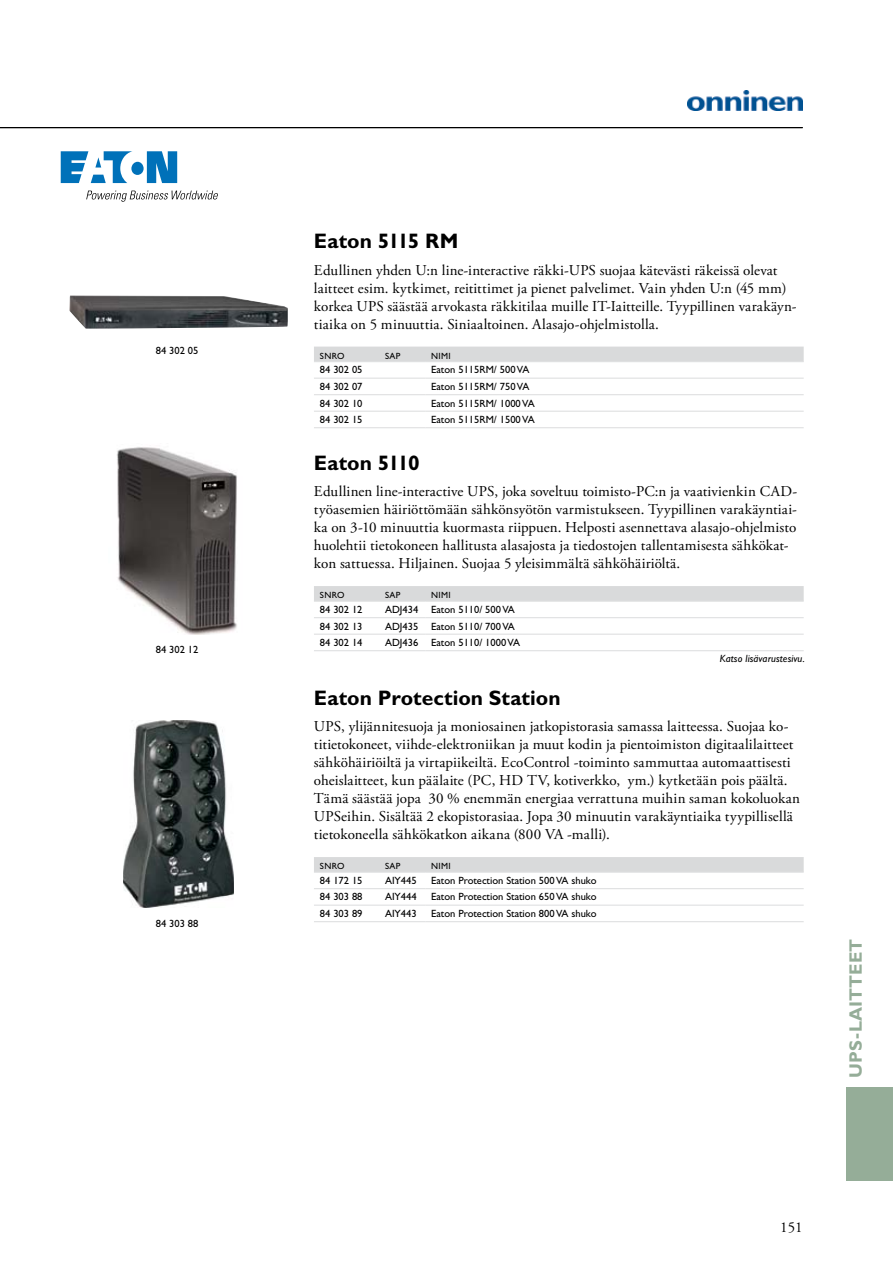
<style>
.page{position:relative;width:893px;height:1263px;background:#fff}
.page>*{position:absolute;margin:0;border:0;box-sizing:border-box;transform-origin:0 0}
.t1{font:700 21px "Gill Sans Std";color:#000}
.t2{font:700 18px "Gill Sans Std";letter-spacing:.005em;color:#95ad98}
.t3{font:15px/18px "Adobe Garamond Pro";letter-spacing:.01em;color:#000}
.t4{font:10.5px "Gill Sans Std";color:#000}
.t5{font:italic 10.5px "Gill Sans";letter-spacing:.01em;color:#000}
.t6{font:9px "Gill Sans Std";letter-spacing:.035em;color:#000}
</style>
<div class="page">
<div style="left:846px;top:1087px;width:47px;height:93px;background:#95ad98"></div>
<hr style="left:0;top:127px;width:803px;height:1px;background:#000">
<img style="left:688px;top:90px;width:115px;height:21px">
<div style="left:314px;top:347px;width:490px;height:14px;background:#d9dadb"></div>
<hr style="left:314px;top:394px;width:65px;height:1px;background:#dfe0e1">
<hr style="left:379px;top:394px;width:46px;height:1px;background:#dfe0e1">
<hr style="left:314px;top:411px;width:65px;height:1px;background:#dfe0e1">
<hr style="left:379px;top:411px;width:46px;height:1px;background:#dfe0e1">
<hr style="left:314px;top:427px;width:65px;height:1px;background:#dfe0e1">
<hr style="left:379px;top:427px;width:46px;height:1px;background:#dfe0e1">
<hr style="left:425px;top:394px;width:379px;height:1px;background:#dfe0e1">
<hr style="left:425px;top:411px;width:379px;height:1px;background:#dfe0e1">
<hr style="left:425px;top:427px;width:379px;height:1px;background:#dfe0e1">
<hr style="left:314px;top:361px;width:65px;height:1px;background:#dfe0e1">
<hr style="left:379px;top:361px;width:46px;height:1px;background:#dfe0e1">
<hr style="left:314px;top:378px;width:65px;height:1px;background:#dfe0e1">
<hr style="left:379px;top:378px;width:46px;height:1px;background:#dfe0e1">
<hr style="left:425px;top:361px;width:379px;height:1px;background:#dfe0e1">
<hr style="left:425px;top:378px;width:379px;height:1px;background:#dfe0e1">
<div style="left:314px;top:586px;width:490px;height:15px;background:#d9dadb"></div>
<hr style="left:314px;top:634px;width:65px;height:1px;background:#dfe0e1">
<hr style="left:379px;top:634px;width:46px;height:1px;background:#dfe0e1">
<hr style="left:314px;top:650px;width:65px;height:1px;background:#dfe0e1">
<hr style="left:379px;top:650px;width:46px;height:1px;background:#dfe0e1">
<hr style="left:425px;top:634px;width:379px;height:1px;background:#dfe0e1">
<hr style="left:425px;top:650px;width:379px;height:1px;background:#dfe0e1">
<hr style="left:314px;top:601px;width:65px;height:1px;background:#dfe0e1">
<hr style="left:379px;top:601px;width:46px;height:1px;background:#dfe0e1">
<hr style="left:314px;top:617px;width:65px;height:1px;background:#dfe0e1">
<hr style="left:379px;top:617px;width:46px;height:1px;background:#dfe0e1">
<hr style="left:425px;top:601px;width:379px;height:1px;background:#dfe0e1">
<hr style="left:425px;top:617px;width:379px;height:1px;background:#dfe0e1">
<div style="left:314px;top:857px;width:490px;height:14px;background:#d9dadb"></div>
<hr style="left:314px;top:904px;width:65px;height:2px;background:#dfe0e1">
<hr style="left:379px;top:904px;width:46px;height:2px;background:#dfe0e1">
<hr style="left:314px;top:921px;width:65px;height:1px;background:#dfe0e1">
<hr style="left:379px;top:921px;width:46px;height:1px;background:#dfe0e1">
<hr style="left:425px;top:904px;width:379px;height:2px;background:#dfe0e1">
<hr style="left:425px;top:921px;width:379px;height:1px;background:#dfe0e1">
<hr style="left:314px;top:871px;width:65px;height:2px;background:#dfe0e1">
<hr style="left:379px;top:871px;width:46px;height:2px;background:#dfe0e1">
<hr style="left:314px;top:888px;width:65px;height:1px;background:#dfe0e1">
<hr style="left:379px;top:888px;width:46px;height:1px;background:#dfe0e1">
<hr style="left:425px;top:871px;width:379px;height:2px;background:#dfe0e1">
<hr style="left:425px;top:888px;width:379px;height:1px;background:#dfe0e1">
<svg style="left:61px;top:151px;width:116px;height:32px"></svg>
<svg style="left:86px;top:191px;width:132px;height:11px"></svg>
<img style="left:117px;top:447px;width:120px;height:188px">
<img style="left:123px;top:720px;width:111px;height:187px">
<img style="left:69px;top:295px;width:219px;height:34px">
<p class="t4" style="left:156px;top:344px;width:44px">84 302 05</p>
<p class="t4" style="left:156px;top:643px;width:44px">84 302 12</p>
<p class="t4" style="left:156px;top:918px;width:44px">84 303 88</p>
<h1 class="t1" style="left:314px;top:229px;width:146px">Eaton 5115 RM</h1>
<p class="t3" style="left:314px;top:261px;width:484px">Edullinen yhden U:n line-interactive räkki-UPS suojaa kätevästi räkeissä olevat laitteet esim. kytkimet, reitittimet ja pienet palvelimet. Vain yhden U:n (45 mm) korkea UPS säästää arvokasta räkkitilaa muille IT-Iaitteille. Tyypillinen varakäyn&shy;tiaika on 5 minuuttia. Siniaaltoinen. Alasajo-ohjelmistolla.</p>
<p class="t6" style="left:320px;top:351px;width:24px">Snro</p>
<p class="t6" style="left:385px;top:351px;width:17px">SAP</p>
<p class="t6" style="left:431px;top:351px;width:20px">Nimi</p>
<p class="t4" style="left:320px;top:364px;width:44px">84 302 05</p>
<p class="t4" style="left:431px;top:364px;width:100px">Eaton 5115RM/ 500 VA</p>
<p class="t4" style="left:320px;top:380px;width:44px">84 302 07</p>
<p class="t4" style="left:431px;top:380px;width:100px">Eaton 5115RM/ 750 VA</p>
<p class="t4" style="left:320px;top:397px;width:44px">84 302 10</p>
<p class="t4" style="left:431px;top:397px;width:105px">Eaton 5115RM/ 1000 VA</p>
<p class="t4" style="left:320px;top:413px;width:44px">84 302 15</p>
<p class="t4" style="left:431px;top:413px;width:105px">Eaton 5115RM/ 1500 VA</p>
<h1 class="t1" style="left:314px;top:450px;width:107px">Eaton 5110</h1>
<p class="t3" style="left:314px;top:483px;width:485px">Edullinen line-interactive UPS, joka soveltuu toimisto-PC:n ja vaativienkin CAD&shy;työasemien häiriöttömään sähkönsyötön varmistukseen. Tyypillinen varakäyntiai&shy;ka on 3-10 minuuttia kuormasta riippuen. Helposti asennettava alasajo-ohjelmisto huolehtii tietokoneen hallitusta alasajosta ja tiedostojen tallentamisesta sähkökat&shy;kon sattuessa. Hiljainen. Suojaa 5 yleisimmältä sähköhäiriöltä.</p>
<p class="t6" style="left:320px;top:590px;width:24px">Snro</p>
<p class="t6" style="left:385px;top:590px;width:17px">SAP</p>
<p class="t6" style="left:431px;top:590px;width:20px">Nimi</p>
<p class="t4" style="left:320px;top:603px;width:44px">84 302 12</p>
<p class="t4" style="left:385px;top:603px;width:131px">ADJ434 Eaton 5110/ 500 VA</p>
<p class="t4" style="left:320px;top:620px;width:44px">84 302 13</p>
<p class="t4" style="left:385px;top:620px;width:131px">ADJ435 Eaton 5110/ 700 VA</p>
<p class="t4" style="left:320px;top:636px;width:44px">84 302 14</p>
<p class="t4" style="left:385px;top:636px;width:137px">ADJ436 Eaton 5110/ 1000 VA</p>
<p class="t5" style="left:720px;top:653px;width:86px">Katso lisävarustesivu.</p>
<h1 class="t1" style="left:314px;top:685px;width:248px">Eaton Protection Station</h1>
<p class="t3" style="left:314px;top:718px;width:488px">UPS, ylijännitesuoja ja moniosainen jatkopistorasia samassa laitteessa. Suojaa ko&shy;titietokoneet, viihde-elektroniikan ja muut kodin ja pientoimiston digitaalilaitteet sähköhäiriöiltä ja virtapiikeiltä. EcoControl -toiminto sammuttaa automaattisesti oheislaitteet, kun päälaite (PC, HD TV, kotiverkko, ym.) kytketään pois päältä.<br>Tämä säästää jopa 30 % enemmän energiaa verrattuna muihin saman kokoluokan UPSeihin. Sisältää 2 ekopistorasiaa. Jopa 30 minuutin varakäyntiaika tyypillisellä tietokoneella sähkökatkon aikana (800 VA -malli).</p>
<p class="t6" style="left:320px;top:861px;width:24px">Snro</p>
<p class="t6" style="left:385px;top:861px;width:17px">SAP</p>
<p class="t6" style="left:431px;top:861px;width:20px">Nimi</p>
<p class="t4" style="left:320px;top:874px;width:44px">84 172 15</p>
<p class="t4" style="left:385px;top:874px;width:33px">AIY445</p>
<p class="t4" style="left:431px;top:874px;width:167px">Eaton Protection Station 500 VA shuko</p>
<p class="t4" style="left:320px;top:891px;width:44px">84 303 88</p>
<p class="t4" style="left:385px;top:891px;width:33px">AIY444</p>
<p class="t4" style="left:431px;top:891px;width:167px">Eaton Protection Station 650 VA shuko</p>
<p class="t4" style="left:320px;top:907px;width:44px">84 303 89</p>
<p class="t4" style="left:385px;top:907px;width:33px">AIY443</p>
<p class="t4" style="left:431px;top:907px;width:167px">Eaton Protection Station 800 VA shuko</p>
<p class="t2" style="left:845px;top:1078px;width:141px;rotate:-90deg">UPS-LAITTEET</p>
<p class="t3" style="left:780px;top:1219px;width:24px">151</p>
</div>
